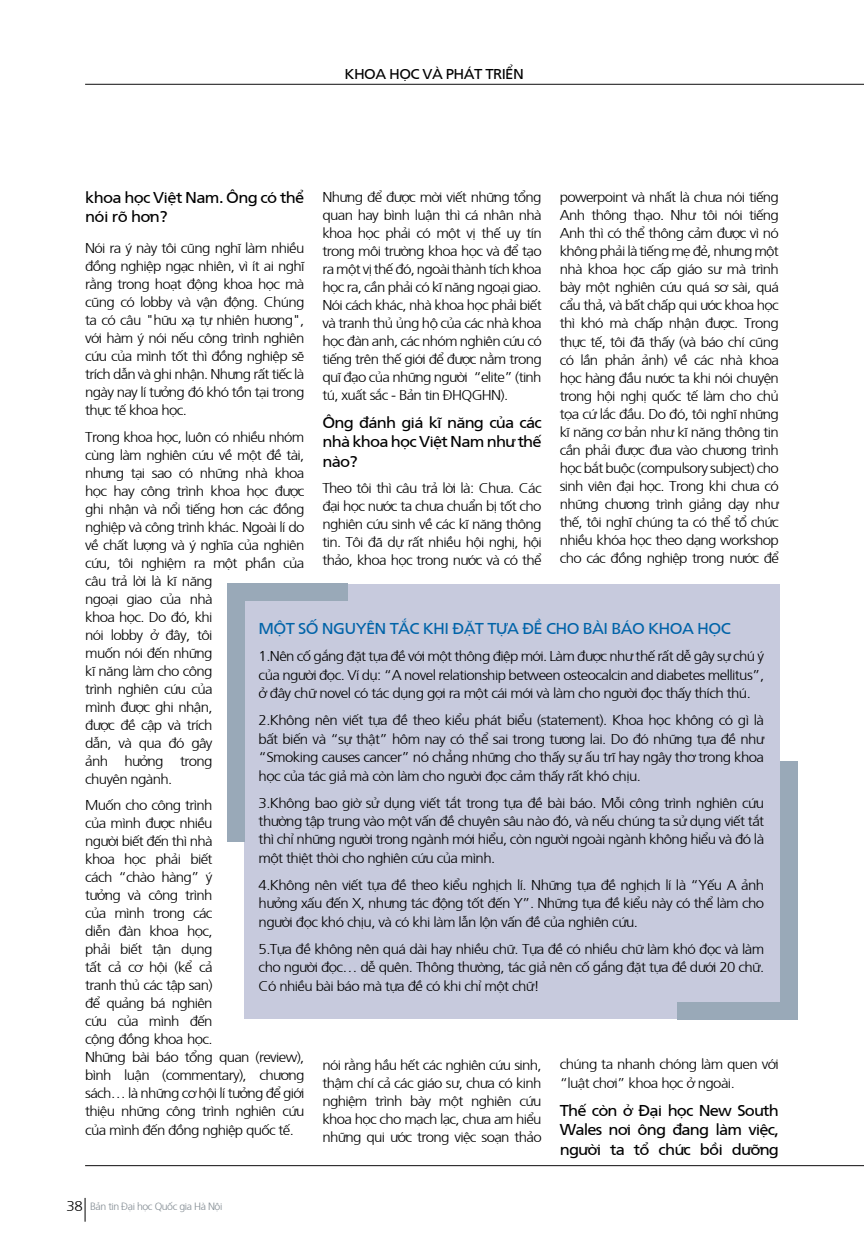
<style>
.page{position:relative;width:864px;height:1242px;background:#fff}
.page>*{position:absolute;margin:0;border:0;box-sizing:border-box;transform-origin:0 0}
.t1{font:15.6px/19.5px "Frutiger";letter-spacing:-.05em;color:#000;text-align:justify;scale:1.05 1}
.t2{font:15.6px "Frutiger";letter-spacing:-.04em;color:#0063a8;scale:1.05 1}
.t3{font:300 14.25px/18px "Frutiger";letter-spacing:-.045em;color:#000;text-align:justify;scale:1.05 1}
.t4{font:14.25px "Frutiger";letter-spacing:-.04em;color:#000;scale:1.05 1}
.t5{font:300 10.5px "Frutiger";letter-spacing:-.04em;color:#828b92}
.s1{font-size:14.25px;color:#000}
</style>
<div class="page">
<div style="left:244px;top:584px;width:535px;height:434px;background:#c7cadd"></div>
<div style="left:227px;top:583px;width:17px;height:258px;background:#99a9b8"></div>
<div style="left:227px;top:583px;width:121px;height:17px;background:#99a9b8"></div>
<div style="left:780px;top:761px;width:17px;height:258px;background:#99a9b8"></div>
<div style="left:677px;top:1002px;width:120px;height:17px;background:#99a9b8"></div>
<hr style="left:85px;top:84px;width:778px;height:1px;background:#0d0c0d">
<hr style="left:85px;top:1165px;width:778px;height:1px;background:#0d0c0d">
<svg style="left:85px;top:1198px;width:1px;height:23px"></svg>
<p class="t4" style="left:344px;top:64px;width:172px">KHOA HỌC VÀ PHÁT TRIỂN</p>
<p class="t1" style="left:85px;top:187px;width:210px">khoa học Việt Nam. Ông có thể nói rõ hơn?</p>
<p class="t3" style="left:85px;top:238px;width:210px">Nói ra ý này tôi cũng nghĩ làm nhiều đồng nghiệp ngạc nhiên, vì ít ai nghĩ rằng trong hoạt động khoa học mà cũng có lobby và vận động. C húng ta có câu "hữu xạ tự nhiên hương", với hàm ý nói nếu công trình nghiên cứu của mình tốt thì đồng nghiệp sẽ trích dẫn và ghi nhận. Nhưng rất tiếc là ngày nay lí tưởng đó khó tồn tại trong thực tế khoa học.</p>
<p class="t3" style="left:85px;top:427px;width:210px;text-align:left">Trong khoa học, luôn có nhiều nhóm cùng làm nghiên cứu về một đề tài, nhưng tại sao có những nhà khoa học hay công trình khoa học được ghi nhận và nổi tiếng hơn các đồng nghiệp và công trình khác. Ngoài lí do về chất lượng và ý nghĩa của nghiên cứu, tôi nghiệm ra một phần của câu trả lời là kĩ năng<br>ngoại giao của nhà<br>khoa học. Do đó, khi<br>nói lobby ở đây, tôi<br>muốn nói đến những<br>kĩ năng làm cho công<br>trình nghiên cứu của<br>mình được ghi nhận,<br>được đề cập và trích<br>dẫn, và qua đó gây<br>ảnh hưởng trong<br>chuyên ngành.</p>
<p class="t3" style="left:85px;top:795px;width:210px;text-align:left">M uốn cho công trình<br>của mình được nhiều<br>người biết đến thì nhà<br>khoa học phải biết<br>cách “chào hàng” ý<br>tưởng và công trình<br>của mình trong các<br>diễn đàn khoa học,<br>phải biết tận dụng<br>tất cả cơ hội (kể cả<br>tranh thủ các tập san)<br>để quảng bá nghiên<br>cứu của mình đến<br>cộng đồng khoa học.<br>Những bài báo tổng quan (review), bình luận (commentary), chương sách… là những cơ hội lí tưởng để giới thiệu những công trình nghiên cứu của mình đến đồng nghiệp quốc tế.</p>
<p class="t3" style="left:322px;top:187px;width:210px">Nhưng để được mời viết những tổng quan hay bình luận thì cá nhân nhà khoa học phải có một vị thế uy tín trong môi trường khoa học và để tạo ra một vị thế đó, ngoài thành tích khoa học ra, cần phải có kĩ năng ngoại giao.<br>Nói cách khác, nhà khoa học phải biết và tranh thủ ủng hộ của các nhà khoa học đàn anh, các nhóm nghiên cứu có tiếng trên thế giới để được nằm trong quĩ đạo của những người “elite” (tinh tú, xuất sắc - Bản tin ĐH QGHN</p>
<p class="t3" style="left:559px;top:187px;width:210px">powerpoint và nhất là chưa nói tiếng Anh thông thạo. Như tôi nói tiếng Anh thì có thể thông cảm được vì nó không phải là tiếng mẹ đẻ, nhưng một nhà khoa học cấp giáo sư mà trình bày một nghiên cứu quá sơ sài, quá cẩu thả, và bất chấp qui ước khoa học thì khó mà chấp nhận được. Trong thực tế, tôi đã thấy (và báo chí cũng có lần phản ảnh) về các nhà khoa học hàng đầu nước ta khi nói chuyện trong hội nghị quốc tế làm cho chủ tọa cứ lắc đầu. Do đó, tôi nghĩ những kĩ năng cơ bản như kĩ năng thông tin cần phải được đưa vào chương trình học bắt buộc (compulsory subject) cho sinh viên đại học. Trong khi chưa có những chương trình giảng dạy như thế, tôi nghĩ chúng ta có thể tổ chức nhiều khóa học theo dạng workshop cho các đồng nghiệp trong nước để</p>
<p class="t3" style="left:500px;top:385px;width:9px">).</p>
<p class="t1" style="left:322px;top:412px;width:210px">Ông đánh giá kĩ năng của các nhà khoa học Việt Nam như thế nào?</p>
<p class="t3" style="left:322px;top:478px;width:210px">Theo tôi thì câu trả lời là: C hưa. C ác đại học nước ta chưa chuẩn bị tốt cho nghiên cứu sinh về các kĩ năng thông tin. Tôi đã dự rất nhiều hội nghị, hội thảo, khoa học trong nước và có thể</p>
<p class="t2" style="left:258px;top:618px;width:165px">Một số nguyên tắc khi</p>
<p class="t2" style="left:452px;top:618px;width:101px">đặt tựa đề cho</p>
<p class="t2" style="left:582px;top:618px;width:74px">bài báo khoa</p>
<p class="t2" style="left:697px;top:618px;width:11px">học</p>
<p class="t3" style="left:258px;top:646px;width:483px;line-height:18.5px">1.Nên cố gắng đặt tựa đề với một thông điệp mới. Làm được như thế rất dễ gây sự chú ý của người đọc. Ví dụ: “A novel relationship between osteocalcin and diabetes mellitus”, ở đây chữ novel có tác dụng gợi ra một cái mới và làm cho người đọc thấy thích thú.</p>
<p class="t3" style="left:258px;top:710px;width:483px;line-height:18.5px">2.Không nên viết tựa đề theo kiểu phát biểu (statement). Khoa học không có gì là bất biến và “sự thật” hôm nay có thể sai trong tương lai. Do đó những tựa đề như “Smoking causes cancer” nó chẳng những cho thấy sự ấu trĩ hay ngây thơ trong khoa học của tác giả mà còn làm cho người đọc cảm thấy rất khó chịu.</p>
<p class="t3" style="left:258px;top:792px;width:483px;line-height:18.5px">3.Không bao giờ sử dụng viết tắt trong tựa đề bài báo. Mỗi công trình nghiên cứu thường tập trung vào một vấn đề chuyên sâu nào đó, và nếu chúng ta sử dụng viết tắt thì chỉ những người trong ngành mới hiểu, còn người ngoài ngành không hiểu và đó là một thiệt thòi cho nghiên cứu của mình.</p>
<p class="t3" style="left:258px;top:874px;width:483px;line-height:18.5px">4.Không nên viết tựa đề theo kiểu nghịch lí. Những tựa đề nghịch lí là “Yếu A ảnh hưởng xấu đến X, nhưng tác động tốt đến Y”. Những tựa đề kiểu này có thể làm cho người đọc khó chịu, và có khi làm lẫn lộn vấn đề của nghiên cứu.</p>
<p class="t3" style="left:258px;top:938px;width:483px;line-height:18.5px">5.Tựa đề không nên quá dài hay nhiều chữ. Tựa đề có nhiều chữ làm khó đọc và làm cho người đọc… dễ quên. Thông thường, tác giả nên cố gắng đặt tựa đề dưới 20 chữ.<br>Có nhiều bài báo mà tựa đề có khi chỉ một chữ!</p>
<p class="t3" style="left:322px;top:1054px;width:210px">nói rằng hầu hết các nghiên cứu sinh, thậm chí cả các giáo sư, chưa có kinh nghiệm trình bày một nghiên cứu khoa học cho mạch lạc, chưa am hiểu những qui ước trong việc soạn thảo</p>
<p class="t3" style="left:559px;top:1053px;width:210px;line-height:18.8px">chúng ta nhanh chóng làm quen với “luật chơi” khoa học ở ngoài.</p>
<p class="t1" style="left:559px;top:1099px;width:210px">Thế còn ở Đại học New South Wales nơi ông đang làm việc, người ta tổ chức bồi dưỡng</p>
<p class="t5" style="left:67px;top:1198px;width:157px"><span class="s1">38</span> Bản tin Đại học Quốc gia Hà Nội</p>
</div>
